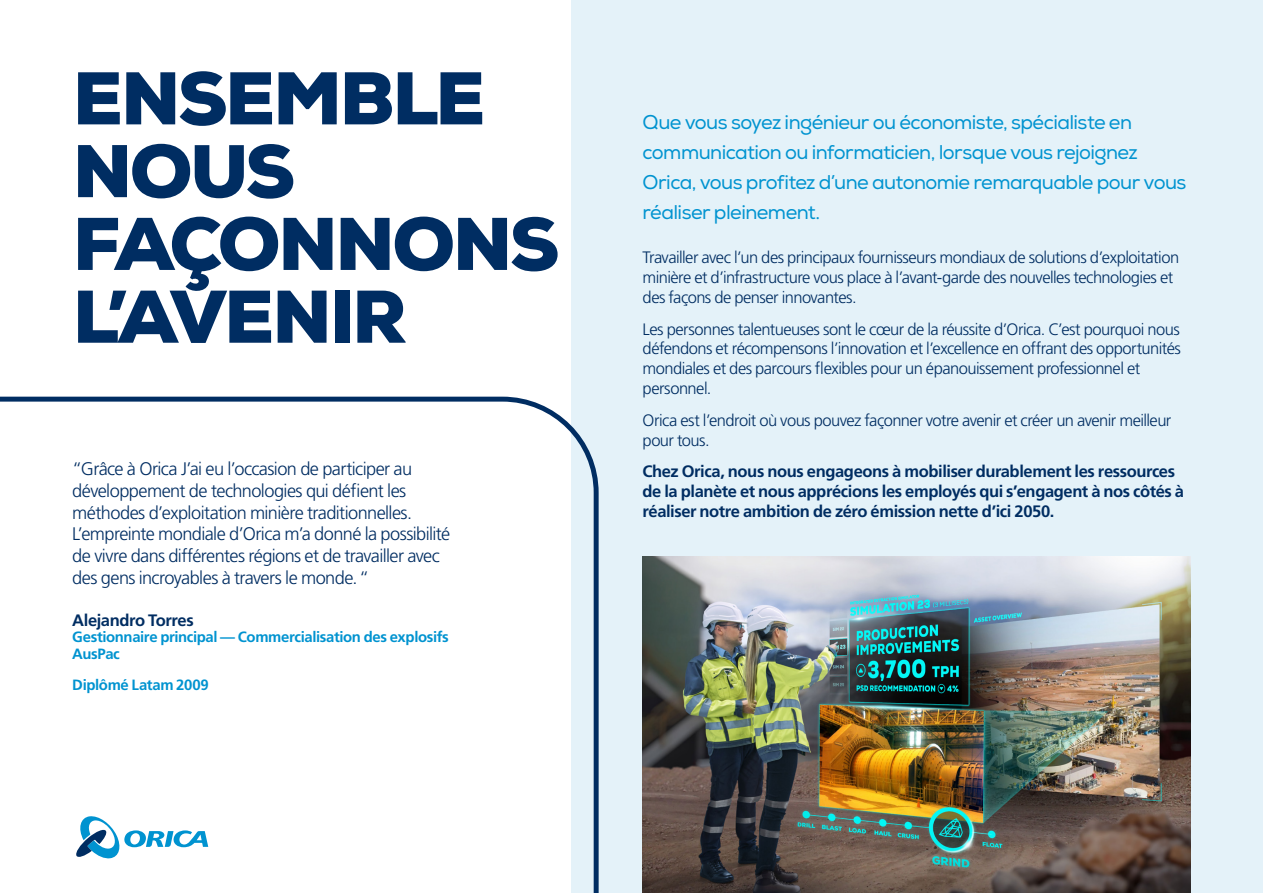
<style>
.page{position:relative;width:1263px;height:893px;background:#fff}
.page>*{position:absolute;margin:0;border:0;box-sizing:border-box;transform-origin:0 0}
.t1{font:900 74.4px/72.8px "Nexa";letter-spacing:-.03em;color:#002d62}
.t2{font:19.8px/29.7px "Nexa";letter-spacing:-.03em;color:#0093d0}
.t3{font:300 18.15px/21.9px "Frutiger LT Std";letter-spacing:-.035em;color:#002d62}
.t4{font:300 16.5px/19.8px "Frutiger LT Std";letter-spacing:-.035em;color:#002d62}
.t5{font:700 16.5px/19.8px "Frutiger LT Std";letter-spacing:-.025em;color:#002d62}
.t6{font:700 14.85px/16.5px "Frutiger LT Std";letter-spacing:-.025em;color:#0093d0}
</style>
<div class="page">
<div style="left:571px;top:0;width:692px;height:893px;background:#e4f2f9"></div>
<svg style="left:0;top:396px;width:599px;height:497px"></svg>
<img style="left:642px;top:556px;width:549px;height:337px">
<svg style="left:75px;top:815px;width:133px;height:44px"></svg>
<h1 class="t1" style="left:73px;top:62px;width:488px">ENSEMBLE<br>NOUS<br>FAÇONNONS<br>L’AVENIR</h1>
<p class="t3" style="left:72px;top:458px;width:379px">“Grâce à Orica J’ai eu l’occasion de participer au développement de technologies qui défient les méthodes d’exploitation minière traditionnelles.<br>L’empreinte mondiale d’Orica m’a donné la possibilité de vivre dans différentes régions et de travailler avec des gens incroyables à travers le monde.“</p>
<p class="t5" style="left:72px;top:610px;width:123px">Alejandro Torres</p>
<p class="t6" style="left:72px;top:629px;width:378px">Gestionnaire principal — Commercialisation des explosifs<br>AusPac</p>
<p class="t6" style="left:72px;top:676px;width:138px">Diplômé Latam 2009</p>
<p class="t2" style="left:642px;top:108px;width:545px">Que vous soyez ingénieur ou économiste, spécialiste en communication ou informaticien, lorsque vous rejoignez Orica, vous profitez d’une autonomie remarquable pour vous réaliser pleinement.</p>
<p class="t4" style="left:642px;top:248px;width:538px">Travailler avec l’un des principaux fournisseurs mondiaux de solutions d’exploitation minière et d’infrastructure vous place à l’avant-garde des nouvelles technologies et des façons de penser innovantes.</p>
<p class="t4" style="left:642px;top:319px;width:540px">Les personnes talentueuses sont le cœur de la réussite d’Orica. C’est pourquoi nous défendons et récompensons l’innovation et l’excellence en offrant des opportunités mondiales et des parcours flexibles pour un épanouissement professionnel et personnel.</p>
<p class="t4" style="left:642px;top:410px;width:530px">Orica est l’endroit où vous pouvez façonner votre avenir et créer un avenir meilleur pour tous.</p>
<p class="t5" style="left:642px;top:462px;width:543px">Chez Orica, nous nous engageons à mobiliser durablement les ressources de la planète et nous apprécions les employés qui s’engagent à nos côtés à réaliser notre ambition de zéro émission nette d’ici 2050.</p>
</div>
